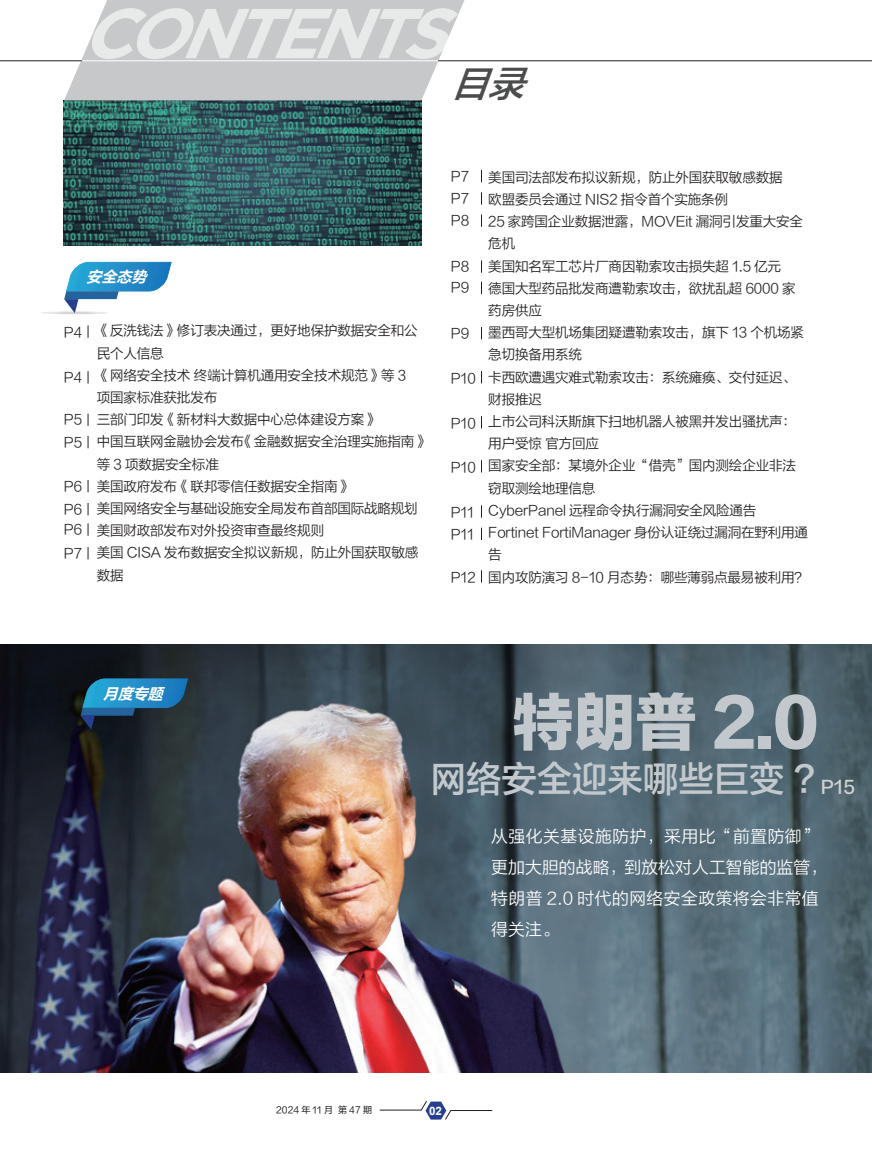
<style>
.page{position:relative;width:872px;height:1149px;background:#fff}
.page>*{position:absolute;margin:0;border:0;box-sizing:border-box;transform-origin:0 0}
.t1{font:61.5px "FZLTTHK GBK1 0";color:#c2c8cc}
.t2{font:italic 36px "FZLTZHJW GB1 0";color:#4b4c4d}
.t3{font:35.4px "FZLTZHJW GB1 0";color:#c2c8cc}
.t4{font:17.55px "FZLTZHK GBK1 0";color:#d1d2d4}
.t5{font:16.5px/31px "FZLTXIHK GBK1 0";letter-spacing:.03em;color:#fff}
.t6{font:italic 15px "FZLTCHJW GB1 0";color:#fff}
.t7{font:13.5px/22.2px "FZLTXIHK GBK1 0";letter-spacing:-.01em;color:#231f20}
.t8{font:700 11.55px "Arial";color:#fff}
.t9{font:9px "FZLTHJW GB1 0";color:#231f20}
</style>
<div class="page">
<svg style="left:379px;top:1101px;width:113px;height:18px"></svg>
<img style="left:0;top:644px;width:872px;height:427px">
<svg style="left:88px;top:325px;width:1px;height:13px"></svg>
<svg style="left:88px;top:371px;width:1px;height:12px"></svg>
<svg style="left:481px;top:170px;width:1px;height:12px"></svg>
<svg style="left:481px;top:192px;width:1px;height:13px"></svg>
<svg style="left:481px;top:214px;width:1px;height:13px"></svg>
<svg style="left:88px;top:503px;width:1px;height:12px"></svg>
<svg style="left:88px;top:480px;width:1px;height:12px"></svg>
<svg style="left:88px;top:523px;width:1px;height:12px"></svg>
<svg style="left:88px;top:547px;width:1px;height:12px"></svg>
<svg style="left:88px;top:413px;width:1px;height:13px"></svg>
<svg style="left:88px;top:436px;width:1px;height:12px"></svg>
<svg style="left:481px;top:327px;width:1px;height:12px"></svg>
<svg style="left:481px;top:460px;width:1px;height:12px"></svg>
<svg style="left:481px;top:505px;width:1px;height:12px"></svg>
<svg style="left:481px;top:570px;width:1px;height:12px"></svg>
<svg style="left:481px;top:527px;width:1px;height:13px"></svg>
<svg style="left:481px;top:416px;width:1px;height:12px"></svg>
<svg style="left:481px;top:371px;width:1px;height:12px"></svg>
<svg style="left:481px;top:281px;width:1px;height:13px"></svg>
<svg style="left:481px;top:260px;width:1px;height:13px"></svg>
<img style="left:64px;top:100px;width:357px;height:146px">
<svg style="left:64px;top:0;width:400px;height:100px;background:#d4d5d7"></svg>
<hr style="left:82px;top:60px;width:359px;height:1px;background:#fff">
<hr style="left:0;top:60px;width:82px;height:1px;background:#231f20">
<hr style="left:438px;top:60px;width:434px;height:1px;background:#231f20">
<hr style="left:37px;top:311px;width:75px;height:3px;background:#231f20;border-radius:50%">
<svg style="left:64px;top:262px;width:108px;height:51px"></svg>
<hr style="left:53px;top:727px;width:75px;height:3px;background:#231f20;border-radius:50%">
<svg style="left:81px;top:678px;width:107px;height:51px;background:#205f84"></svg>
<p class="t6" style="left:86px;top:268px;width:66px">安全态势</p>
<p class="t7" style="left:64px;top:321px;width:20px">P4</p>
<p class="t7" style="left:64px;top:366px;width:20px">P4</p>
<p class="t7" style="left:64px;top:408px;width:20px">P5<br>P5</p>
<p class="t7" style="left:64px;top:475px;width:20px">P6</p>
<p class="t7" style="left:64px;top:518px;width:20px;line-height:23.5px">P6<br>P7</p>
<p class="t7" style="left:64px;top:498px;width:20px">P6</p>
<p class="t7" style="left:97px;top:320px;width:332px">《反洗钱法》修订表决通过，更好地保护数据安全和公民个人信息<br>《网络安全技术 终端计算机通用安全技术规范》等 3<br>项国家标准获批发布<br>三部门印发《新材料大数据中心总体建设方案》<br>中国互联网金融协会发布《金融数据安全治理实施指南》等 3 项数据安全标准<br>美国政府发布《联邦零信任数据安全指南》<br>美国网络安全与基础设施安全局发布首部国际战略规划美国财政部发布对外投资审查最终规则<br>美国 CISA 发布数据安全拟议新规，防止外国获取敏感数据</p>
<h2 class="t2" style="left:452px;top:63px;width:89px">目录</h2>
<p class="t7" style="left:451px;top:165px;width:20px;text-align:justify">P7<br>P7<br>P8</p>
<p class="t7" style="left:451px;top:255px;width:20px">P8</p>
<p class="t7" style="left:451px;top:277px;width:20px">P9</p>
<p class="t7" style="left:451px;top:322px;width:20px">P9</p>
<p class="t7" style="left:451px;top:367px;width:27px">P10</p>
<p class="t7" style="left:451px;top:412px;width:27px">P10</p>
<p class="t7" style="left:451px;top:456px;width:27px">P10</p>
<p class="t7" style="left:451px;top:501px;width:25px">P11</p>
<p class="t7" style="left:451px;top:523px;width:25px">P11</p>
<p class="t7" style="left:451px;top:566px;width:26px">P12</p>
<p class="t7" style="left:488px;top:166px;width:321px">美国司法部发布拟议新规，防止外国获取敏感数据<br>欧盟委员会通过 NIS2 指令首个实施条例<br>25 家跨国企业数据泄露，MOVEit 漏洞引发重大安全危机<br>美国知名军工芯片厂商因勒索攻击损失超 1.5 亿元<br>德国大型药品批发商遭勒索攻击，欲扰乱超 6000 家药房供应<br>墨西哥大型机场集团疑遭勒索攻击，旗下 13 个机场紧急切换备用系统<br>卡西欧遭遇灾难式勒索攻击：系统瘫痪、交付延迟、财报推迟<br>上市公司科沃斯旗下扫地机器人被黑并发出骚扰声：用户受惊 官方回应<br>国家安全部：某境外企业“借壳”国内测绘企业非法窃取测绘地理信息<br>CyberPanel 远程命令执行漏洞安全风险通告<br>Fortinet FortiManager 身份认证绕过漏洞在野利用通告<br>国内攻防演习 8-10 月态势：哪些薄弱点最易被利用？</p>
<p class="t6" style="left:103px;top:685px;width:66px">月度专题</p>
<h1 class="t1" style="left:512px;top:687px;width:308px">特朗普 2.0</h1>
<h3 class="t3" style="left:431px;top:758px;width:387px">网络安全迎来哪些巨变 ?</h3>
<p class="t5" style="left:491px;top:820px;width:337px">从强化关基设施防护，采用比“前置防御”更加大胆的战略，到放松对人工智能的监管，特朗普 2.0 时代的网络安全政策将会非常值得关注。</p>
<p class="t4" style="left:821px;top:776px;width:36px">P15</p>
<p class="t9" style="left:276px;top:1104px;width:97px">2024 年 11 月 第 47 期</p>
<p class="t8" style="left:429px;top:1102px;width:14px">02</p>
</div>
